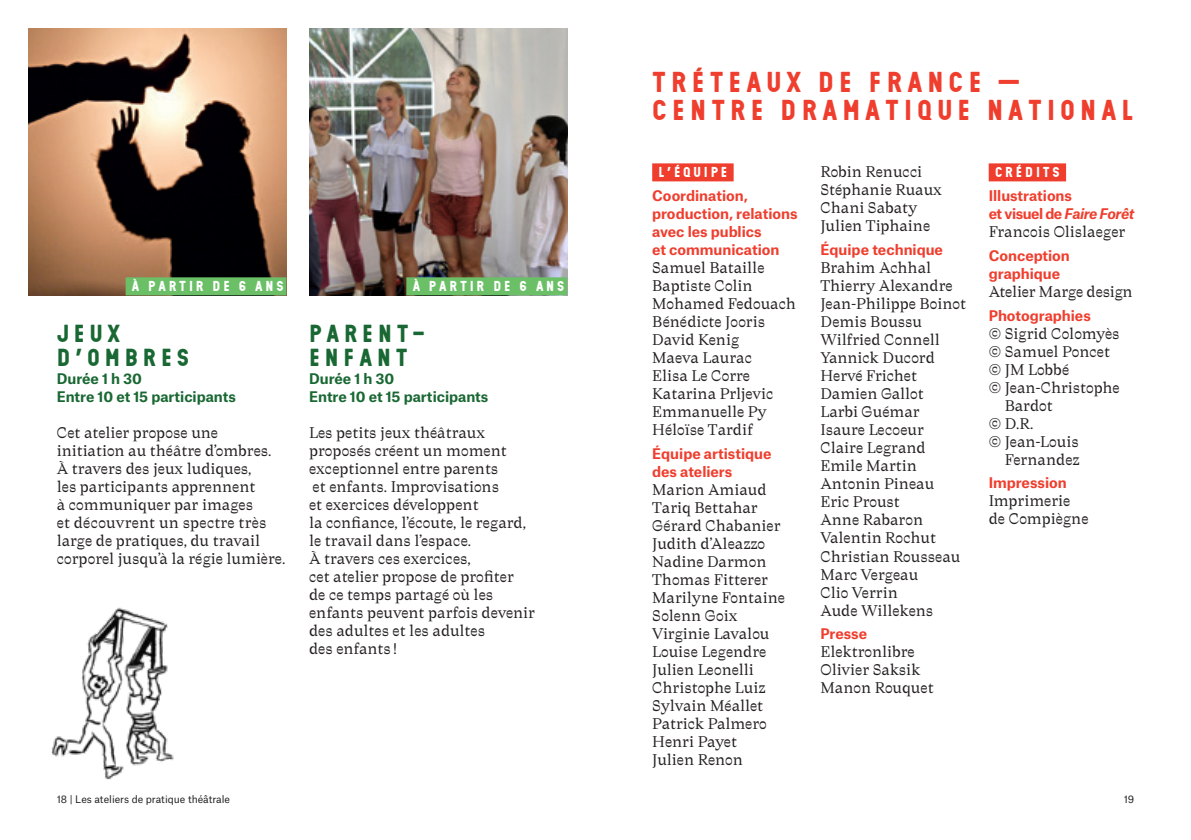
<style>
.page{position:relative;width:1191px;height:840px;background:#fff}
.page>*{position:absolute;margin:0;border:0;box-sizing:border-box;transform-origin:0 0}
.t1{font:28px/28px "Epiceum";letter-spacing:.18em;color:#ef3e2e}
.t2{font:24px/24px "Epiceum";letter-spacing:.2em;color:#196833}
.t3{font:15px/18px "Traulha Jornau";color:#231f20}
.t4{font:700 14px/18px "Atlas Grotesk";color:#ef3e2e}
.t5{font:700 14px/18px "Atlas Grotesk";color:#196833}
.t6{font:14px "Epiceum";letter-spacing:.2em;color:#fff}
.t7{font:10px "Atlas Grotesk";color:#231f20}
.s1{font-style:italic}
</style>
<div class="page">
<div style="left:652px;top:163px;width:81px;height:18px;background:#ef3e2e"></div>
<div style="left:988px;top:163px;width:78px;height:18px;background:#ef3e2e"></div>
<img style="left:309px;top:28px;width:258px;height:267px">
<img style="left:28px;top:28px;width:258px;height:267px">
<div style="left:126px;top:277px;width:160px;height:18px;background:#6bc067"></div>
<div style="left:406px;top:277px;width:161px;height:18px;background:#6bc067"></div>
<img style="left:51px;top:607px;width:123px;height:173px">
<p class="t6" style="left:132px;top:279px;width:153px">À PARTIR DE 6 ANS</p>
<p class="t6" style="left:413px;top:279px;width:153px">À PARTIR DE 6 ANS</p>
<h2 class="t2" style="left:57px;top:321px;width:134px">JEUX<br>D’OMBRES</h2>
<p class="t5" style="left:57px;top:368px;width:181px">Durée 1 h 30<br>Entre 10 et 15 participants</p>
<p class="t3" style="left:57px;top:424px;width:230px">Cet atelier propose une initiation au théâtre d’ombres.<br>À travers des jeux ludiques,<br>les participants apprennent<br>à communiquer par images<br>et découvrent un spectre très large de pratiques, du travail corporel jusqu’à la régie lumière.</p>
<h2 class="t2" style="left:309px;top:321px;width:116px">PARENT–<br>ENFANT</h2>
<p class="t5" style="left:309px;top:368px;width:181px">Durée 1 h 30<br>Entre 10 et 15 participants</p>
<p class="t3" style="left:309px;top:424px;width:227px">Les petits jeux théâtraux proposés créent un moment exceptionnel entre parents<br>et enfants. Improvisations<br>et exercices développent<br>la confiance, l’écoute, le regard, le travail dans l’espace.<br>À travers ces exercices,<br>cet atelier propose de profiter<br>de ce temps partagé où les enfants peuvent parfois devenir des adultes et les adultes<br>des enfants !</p>
<h1 class="t1" style="left:652px;top:68px;width:482px">TRÉTEAUX DE FRANCE —<br>CENTRE DRAMATIQUE NATIONAL</h1>
<p class="t6" style="left:658px;top:165px;width:70px">L’ÉQUIPE</p>
<p class="t4" style="left:652px;top:185px;width:147px">Coordination, production, relations avec les publics<br>et communication</p>
<p class="t3" style="left:652px;top:259px;width:145px">Samuel Bataille<br>Baptiste Colin<br>Mohamed Fedouach<br>Bénédicte Jooris<br>David Kenig<br>Maeva Laurac<br>Elisa Le Corre<br>Katarina Prljevic<br>Emmanuelle Py<br>Héloïse Tardif</p>
<p class="t4" style="left:652px;top:443px;width:121px">Équipe artistique des ateliers</p>
<p class="t3" style="left:652px;top:480px;width:134px">Marion Amiaud<br>Tariq Bettahar<br>Gérard Chabanier<br>Judith d’Aleazzo<br>Nadine Darmon<br>Thomas Fitterer<br>Marilyne Fontaine<br>Solenn Goix<br>Virginie Lavalou<br>Louise Legendre<br>Julien Leonelli<br>Christophe Luiz<br>Sylvain Méallet<br>Patrick Palmero<br>Henri Payet<br>Julien Renon</p>
<p class="t3" style="left:820px;top:163px;width:123px">Robin Renucci<br>Stéphanie Ruaux<br>Chani Sabaty<br>Julien Tiphaine</p>
<p class="t4" style="left:820px;top:239px;width:124px">Équipe technique</p>
<p class="t3" style="left:820px;top:259px;width:147px">Brahim Achhal<br>Thierry Alexandre<br>Jean-Philippe Boinot<br>Demis Boussu<br>Wilfried Connell<br>Yannick Ducord<br>Hervé Frichet<br>Damien Gallot<br>Larbi Guémar<br>Isaure Lecoeur<br>Claire Legrand<br>Emile Martin<br>Antonin Pineau<br>Eric Proust<br>Anne Rabaron<br>Valentin Rochut<br>Christian Rousseau<br>Marc Vergeau<br>Clio Verrin<br>Aude Willekens</p>
<p class="t4" style="left:820px;top:623px;width:48px">Presse</p>
<p class="t3" style="left:820px;top:642px;width:115px">Elektronlibre<br>Olivier Saksik<br>Manon Rouquet</p>
<p class="t6" style="left:995px;top:165px;width:66px">CRÉDITS</p>
<p class="t4" style="left:988px;top:185px;width:147px">Illustrations<br>et visuel de <span class="s1">Faire Forêt</span></p>
<p class="t3" style="left:988px;top:223px;width:138px">Francois Olislaeger</p>
<p class="t4" style="left:988px;top:245px;width:83px">Conception graphique</p>
<p class="t3" style="left:988px;top:282px;width:145px">Atelier Marge design</p>
<p class="t4" style="left:988px;top:304px;width:104px">Photographies</p>
<p class="t3" style="left:988px;top:324px;width:132px">© Sigrid Colomyès</p>
<p class="t3" style="left:988px;top:342px;width:123px">© Samuel Poncet</p>
<p class="t3" style="left:988px;top:360px;width:82px">© JM Lobbé</p>
<p class="t3" style="left:988px;top:378px;width:133px">© Jean-Christophe</p>
<p class="t3" style="left:1004px;top:396px;width:50px">Bardot</p>
<p class="t3" style="left:988px;top:414px;width:46px">© D.R.</p>
<p class="t3" style="left:988px;top:432px;width:91px">© Jean-Louis</p>
<p class="t3" style="left:1004px;top:450px;width:76px">Fernandez</p>
<p class="t4" style="left:988px;top:472px;width:79px">Impression</p>
<p class="t3" style="left:988px;top:492px;width:101px">Imprimerie de Compiègne</p>
<p class="t7" style="left:57px;top:790px;width:175px">18 | Les ateliers de pratique théâtrale</p>
<p class="t7" style="left:1123px;top:790px;width:12px">19</p>
</div>
